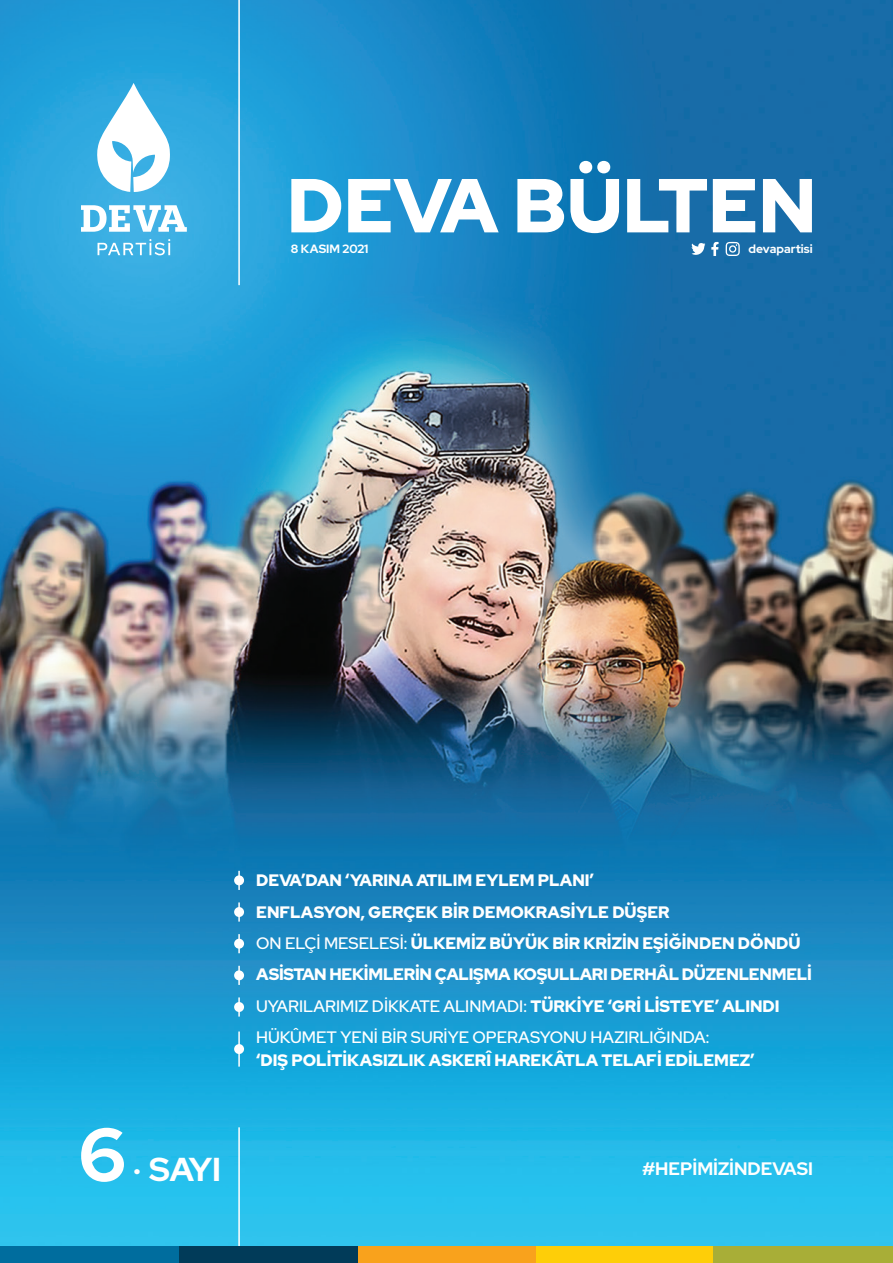
<style>
.page{position:relative;width:893px;height:1263px;background:#fff}
.page>*{position:absolute;margin:0;border:0;box-sizing:border-box;transform-origin:0 0}
.t1{font:900 76.35px "Red Hat Display";color:#fff}
.t2{font:700 75px "Red Hat Display";color:#fff}
.t3{font:700 33px "Red Hat Display";color:#fff}
.t4{font:700 18px "Red Hat Display";color:#fff}
.t5{font:900 16.5px/22.5px "Red Hat Display";color:#fff}
.t6{font:500 16.5px "Red Hat Display";color:#fff}
.t7{font:700 12px "Red Hat Display";color:#fff}
.s1{font-weight:500}
.s2{font-weight:900}
</style>
<div class="page">
<img style="left:0;top:0;width:893px;height:1246px">
<hr style="left:238px;top:1127px;width:2px;height:119px;background:#fff">
<svg style="left:81px;top:205px;width:106px;height:27px"></svg>
<svg style="left:97px;top:83px;width:73px;height:109px"></svg>
<svg style="left:98px;top:239px;width:72px;height:16px"></svg>
<div style="left:0;top:1246px;width:179px;height:17px;background:#006d9e"></div>
<div style="left:179px;top:1246px;width:179px;height:17px;background:#013b59"></div>
<div style="left:358px;top:1246px;width:179px;height:17px;background:#f9a21c"></div>
<div style="left:536px;top:1246px;width:180px;height:17px;background:#fece08"></div>
<div style="left:714px;top:1246px;width:179px;height:17px;background:#a8ae37"></div>
<hr style="left:238px;top:0;width:2px;height:285px;background:#fff">
<svg style="left:691px;top:243px;width:14px;height:13px"></svg>
<svg style="left:711px;top:242px;width:7px;height:14px"></svg>
<svg style="left:726px;top:242px;width:14px;height:14px"></svg>
<hr style="left:238px;top:1031px;width:2px;height:36px;background:#fff">
<div style="left:234px;top:1044px;width:10px;height:10px;background:#fff;border-radius:50%"></div>
<svg style="left:238px;top:997px;width:2px;height:19px"></svg>
<div style="left:234px;top:1002px;width:10px;height:10px;background:#fff;border-radius:50%"></div>
<svg style="left:238px;top:966px;width:2px;height:19px"></svg>
<div style="left:234px;top:970px;width:10px;height:10px;background:#fff;border-radius:50%"></div>
<svg style="left:238px;top:934px;width:2px;height:19px"></svg>
<div style="left:234px;top:939px;width:10px;height:10px;background:#fff;border-radius:50%"></div>
<svg style="left:238px;top:902px;width:2px;height:19px"></svg>
<div style="left:234px;top:907px;width:10px;height:10px;background:#fff;border-radius:50%"></div>
<svg style="left:238px;top:871px;width:2px;height:19px"></svg>
<div style="left:234px;top:875px;width:10px;height:10px;background:#fff;border-radius:50%"></div>
<p class="t1" style="left:287px;top:155px;width:531px">DEVA BÜLTEN</p>
<p class="t7" style="left:291px;top:241px;width:79px">8 KASIM 2021</p>
<p class="t7" style="left:748px;top:241px;width:66px">devapartisi</p>
<p class="t2" style="left:79px;top:1105px;width:49px">6</p>
<p class="t3" style="left:133px;top:1148px;width:90px">. SAYI</p>
<p class="t5" style="left:256px;top:869px;width:339px">DEVA’DAN ‘YARINA ATILIM EYLEM PLANI’</p>
<p class="t5" style="left:256px;top:900px;width:415px">ENFLASYON, GERÇEK BİR DEMOKRASİYLE DÜŞER</p>
<p class="t5" style="left:256px;top:932px;width:546px"><span class="s1">ON ELÇİ MESELESİ:</span> ÜLKEMİZ BÜYÜK BİR KRİZİN EŞİĞİNDEN DÖNDÜ</p>
<p class="t5" style="left:256px;top:963px;width:557px">ASİSTAN HEKİMLERİN ÇALIŞMA KOŞULLARI DERHÂL DÜZENLENMELİ</p>
<p class="t6" style="left:256px;top:995px;width:525px">UYARILARIMIZ DİKKATE ALINMADI: <span class="s2">TÜRKİYE ‘GRİ LİSTEYE’ ALINDI</span></p>
<p class="t5" style="left:256px;top:1026px;width:500px"><span class="s1">HÜKÛMET YENİ BİR SURİYE OPERASYONU HAZIRLIĞINDA:<br></span>‘DIŞ POLİTİKASIZLIK ASKERÎ HAREKÂTLA TELAFİ EDİLEMEZ’</p>
<p class="t4" style="left:642px;top:1157px;width:173px">#HEPİMİZİNDEVASI</p>
</div>
